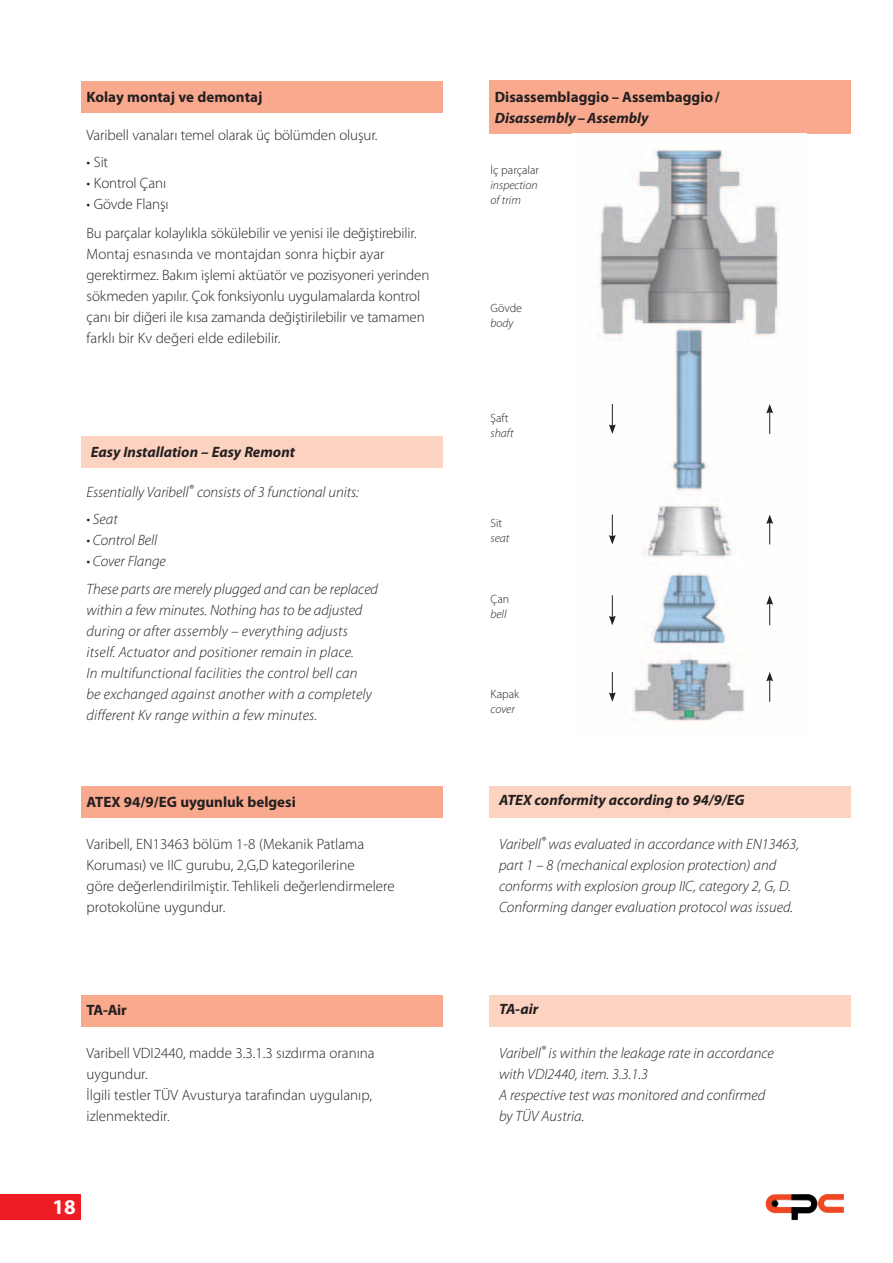
<style>
.page{position:relative;width:893px;height:1263px;background:#fff}
.page>*{position:absolute;margin:0;border:0;box-sizing:border-box;transform-origin:0 0}
.t1{font:700 21px "Myriad Pro";color:#fff}
.t2{font:italic 300 15px/21px "Myriad Pro";color:#231f20}
.t3{font:300 15px/21px "Myriad Pro";color:#231f20}
.t4{font:italic 700 15px "Myriad Pro";color:#231f20}
.t5{font:700 15px "Myriad Pro";color:#231f20}
.t6{font:italic 300 12px/15px "Myriad Pro";color:#231f20}
.t7{font:300 12px "Myriad Pro";color:#231f20}
</style>
<div class="page">
<div style="left:0;top:1194px;width:81px;height:25px;background:#ee1d23"></div>
<img style="left:765px;top:1194px;width:79px;height:26px">
<div style="left:81px;top:786px;width:361px;height:32px;background:#f8a98e"></div>
<div style="left:489px;top:786px;width:361px;height:32px;background:#fcd2c0"></div>
<div style="left:81px;top:995px;width:361px;height:31px;background:#f8a98e"></div>
<div style="left:489px;top:995px;width:361px;height:31px;background:#fcd2c0"></div>
<div style="left:81px;top:81px;width:361px;height:31px;background:#f8a98e"></div>
<div style="left:81px;top:436px;width:361px;height:32px;background:#fcd2c0"></div>
<div style="left:489px;top:81px;width:361px;height:53px;background:#f8a98e"></div>
<img style="left:596px;top:149px;width:183px;height:573px">
<svg style="left:609px;top:404px;width:7px;height:30px"></svg>
<svg style="left:609px;top:514px;width:7px;height:30px"></svg>
<svg style="left:609px;top:595px;width:7px;height:30px"></svg>
<svg style="left:609px;top:672px;width:7px;height:30px"></svg>
<svg style="left:766px;top:672px;width:7px;height:30px"></svg>
<svg style="left:766px;top:595px;width:7px;height:30px"></svg>
<svg style="left:766px;top:514px;width:7px;height:30px"></svg>
<svg style="left:766px;top:404px;width:7px;height:30px"></svg>
<p class="t5" style="left:87px;top:87px;width:177px">Kolay montaj ve demontaj</p>
<p class="t3" style="left:87px;top:124px;width:293px">Varibell vanaları temel olarak üç bölümden oluşur.</p>
<p class="t3" style="left:87px;top:152px;width:23px">• Sit</p>
<p class="t3" style="left:87px;top:173px;width:81px">• Kontrol Çanı</p>
<p class="t3" style="left:87px;top:190px;width:332px;line-height:28.5px">• Gövde Flanşı<br>Bu parçalar kolaylıkla sökülebilir ve yenisi ile değiştirebilir.</p>
<p class="t3" style="left:87px;top:243px;width:344px">Montaj esnasında ve montajdan sonra hiçbir ayar gerektirmez. Bakım işlemi aktüatör ve pozisyoneri yerinden sökmeden yapılır. Çok fonksiyonlu uygulamalarda kontrol çanı bir diğeri ile kısa zamanda değiştirilebilir ve tamamen farklı bir Kv değeri elde edilebilir.</p>
<p class="t4" style="left:91px;top:443px;width:206px">Easy Installation – Easy Remont</p>
<p class="t2" style="left:87px;top:481px;width:274px">Essentially Varibell<sup>®</sup> consists of 3 functional units:</p>
<p class="t2" style="left:87px;top:508px;width:33px">• Seat</p>
<p class="t2" style="left:87px;top:529px;width:72px">• Control Bell</p>
<p class="t2" style="left:87px;top:546px;width:293px;line-height:28.5px">• Cover Flange<br>These parts are merely plugged and can be replaced</p>
<p class="t2" style="left:87px;top:600px;width:287px">within a few minutes. Nothing has to be adjusted during or after assembly – everything adjusts itself. Actuator and positioner remain in place.<br>In multifunctional facilities the control bell can be exchanged against another with a completely different Kv range within a few minutes.</p>
<p class="t5" style="left:495px;top:87px;width:227px">Disassemblaggio – Assembaggio /</p>
<p class="t4" style="left:495px;top:108px;width:155px">Disassembly – Assembly</p>
<p class="t7" style="left:490px;top:163px;width:50px">İç parçalar</p>
<p class="t6" style="left:490px;top:178px;width:49px">inspection of trim</p>
<p class="t7" style="left:490px;top:301px;width:33px">Gövde</p>
<p class="t6" style="left:490px;top:316px;width:24px">body</p>
<p class="t7" style="left:490px;top:411px;width:19px">Şaft</p>
<p class="t6" style="left:490px;top:425px;width:24px">shaft</p>
<p class="t7" style="left:490px;top:516px;width:13px">Sit</p>
<p class="t6" style="left:490px;top:530px;width:20px">seat</p>
<p class="t7" style="left:490px;top:592px;width:20px">Çan</p>
<p class="t6" style="left:490px;top:607px;width:18px">bell</p>
<p class="t7" style="left:490px;top:687px;width:30px">Kapak</p>
<p class="t6" style="left:490px;top:702px;width:26px">cover</p>
<p class="t5" style="left:87px;top:792px;width:211px">ATEX 94/9/EG uygunluk belgesi</p>
<p class="t4" style="left:499px;top:791px;width:246px">ATEX conformity according to 94/9/EG</p>
<p class="t3" style="left:87px;top:833px;width:310px">Varibell, EN13463 bölüm 1-8 (Mekanik Patlama Koruması) ve IIC gurubu, 2,G,D kategorilerine<br>göre değerlendirilmiştir. Tehlikeli değerlendirmelere protokolüne uygundur.</p>
<p class="t2" style="left:499px;top:833px;width:302px">Varibell<sup>®</sup> was evaluated in accordance with EN13463, part 1 – 8 (mechanical explosion protection) and conforms with explosion group IIC, category 2, G, D.<br>Conforming danger evaluation protocol was issued.</p>
<p class="t5" style="left:87px;top:1000px;width:42px">TA-Air</p>
<p class="t4" style="left:499px;top:999px;width:41px">TA-air</p>
<p class="t3" style="left:87px;top:1042px;width:290px">Varibell VDI2440, madde 3.3.1.3 sızdırma oranına uygundur.<br>İlgili testler TÜV Avusturya tarafından uygulanıp, izlenmektedir.</p>
<p class="t2" style="left:499px;top:1042px;width:276px">Varibell<sup>®</sup> is within the leakage rate in accordance with VDI2440, item. 3.3.1.3<br>A respective test was monitored and confirmed by TÜV Austria.</p>
<h1 class="t1" style="left:53px;top:1193px;width:25px">18</h1>
</div>
